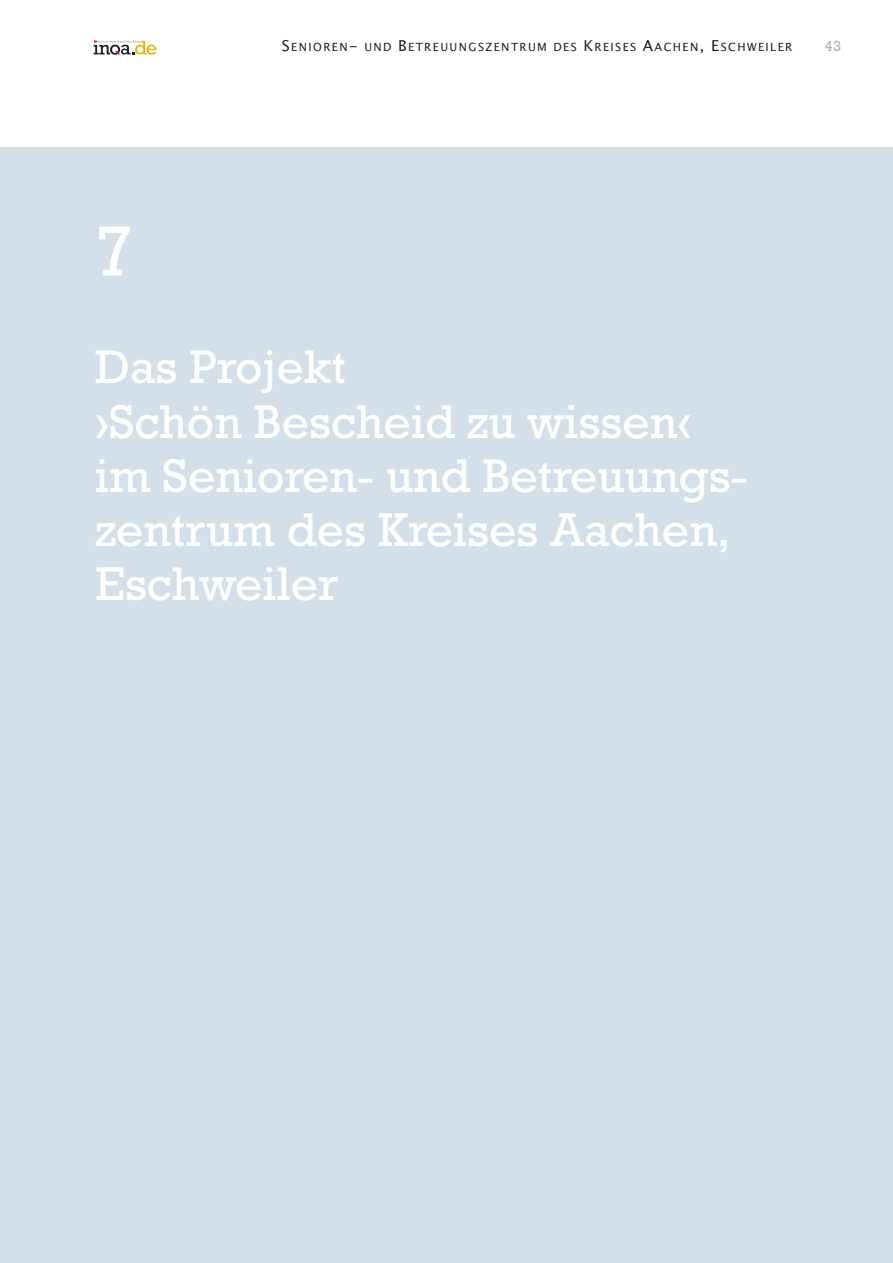
<style>
.page{position:relative;width:893px;height:1263px;background:#fff}
.page>*{position:absolute;margin:0;border:0;box-sizing:border-box;transform-origin:0 0}
.t1{font:72px "Rockwell";color:#fff}
.t2{font:48px/54px "Rockwell";color:#fff}
.t3{font:15px "Rockwell";color:#b2b2b1}
.t4{font:11.25px "Lucida Grande";letter-spacing:.125em;color:#222221}
.s1{font-size:15px}
</style>
<div class="page">
<div style="left:0;top:147px;width:893px;height:1116px;background:#d3e0ea"></div>
<svg style="left:94px;top:40px;width:62px;height:15px"></svg>
<h1 class="t1" style="left:95px;top:227px;width:41px">7</h1>
<p class="t4" style="left:282px;top:40px;width:512px"><span class="s1">S</span>ENIOREN<span class="s1">-</span> UND <span class="s1">B</span>ETREUUNGSZENTRUM DES <span class="s1">K</span>REISES <span class="s1">A</span>ACHEN<span class="s1">, E</span>SCHWEILER</p>
<p class="t3" style="left:825px;top:41px;width:18px">43</p>
<p class="t2" style="left:95px;top:345px;width:654px">Das Projekt<br>›Schön Bescheid zu wissen‹ im Senioren- und Betreuungs&shy;zentrum des Kreises Aachen,<br>Eschweiler</p>
</div>
